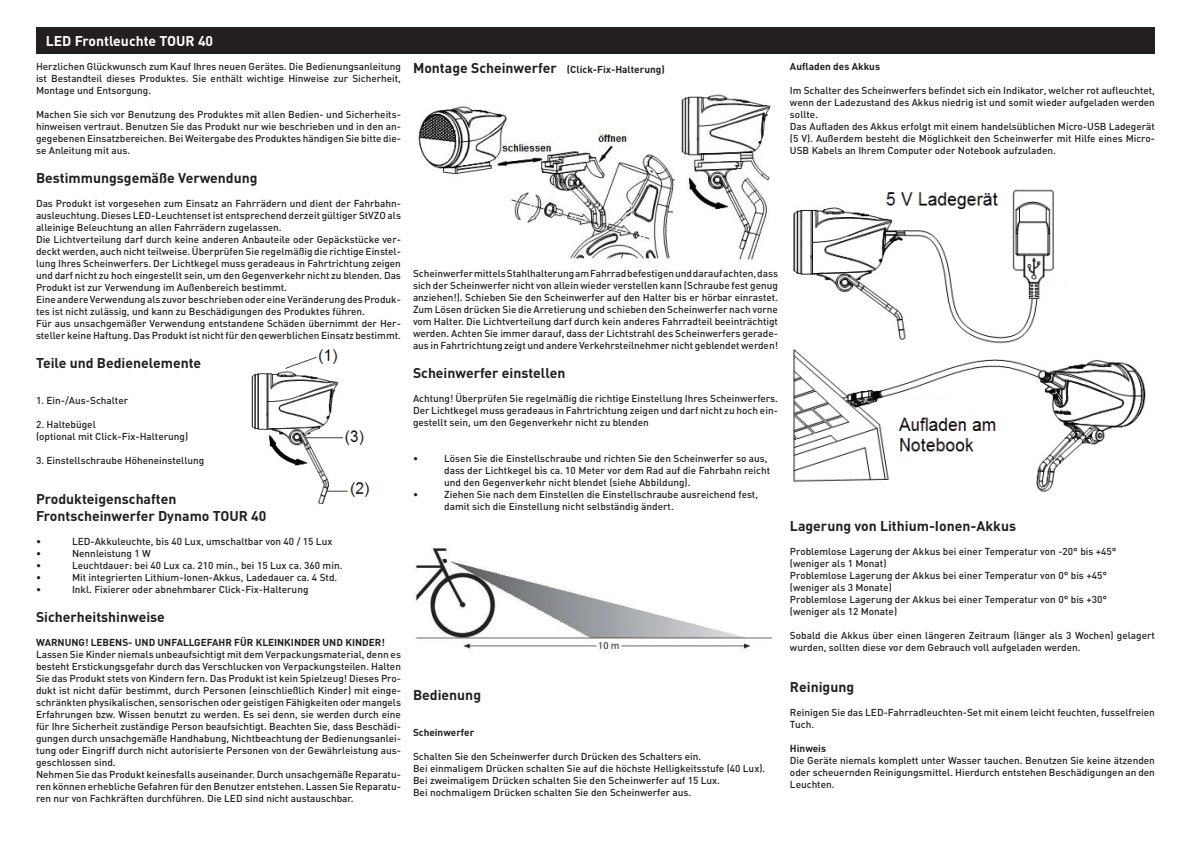
<style>
.page{position:relative;width:1191px;height:842px;background:#fff}
.page>*{position:absolute;margin:0;border:0;box-sizing:border-box;transform-origin:0 0}
.t1{font:700 14px/16.8px "DIN";color:#231f20}
.t2{font:700 14px "DIN";color:#fff}
.t3{font:10px/12px "DIN";color:#231f20}
.t4{font:700 10px "DIN";color:#231f20}
.s1{font-size:14px}
</style>
<div class="page">
<div style="left:36px;top:27px;width:1119px;height:27px;background:#231f20"></div>
<img style="left:251px;top:349px;width:119px;height:155px">
<img style="left:418px;top:94px;width:354px;height:167px">
<img style="left:414px;top:547px;width:359px;height:105px">
<img style="left:793px;top:189px;width:353px;height:304px">
<h1 class="t2" style="left:46px;top:32px;width:169px">LED Frontleuchte TOUR 40</h1>
<p class="t3" style="left:36px;top:60px;width:366px;text-align:justify">Herzlichen Glückwunsch zum Kauf Ihres neuen Gerätes. Die Bedienungsanleitung ist Bestandteil dieses Produktes. Sie enthält wichtige Hinweise zur Sicherheit, Montage und Entsorgung.</p>
<p class="t3" style="left:36px;top:108px;width:366px;text-align:justify">Machen Sie sich vor Benutzung des Produktes mit allen Bedien- und Sicherheits&shy;hinweisen vertraut. Benutzen Sie das Produkt nur wie beschrieben und in den an&shy;gegebenen Einsatzbereichen. Bei Weitergabe des Produktes händigen Sie bitte die&shy;se Anleitung mit aus.</p>
<h1 class="t1" style="left:36px;top:169px;width:223px">Bestimmungsgemäße Verwendung</h1>
<p class="t3" style="left:36px;top:197px;width:366px">Das Produkt ist vorgesehen zum Einsatz an Fahrrädern und dient der Fahrbahn&shy;ausleuchtung. Dieses LED-Leuchtenset ist entsprechend derzeit gültiger StVZO als alleinige Beleuchtung an allen Fahrrädern zugelassen.<br>Die Lichtverteilung darf durch keine anderen Anbauteile oder Gepäckstücke ver&shy;deckt werden, auch nicht teilweise. Überprüfen Sie regelmäßig die richtige Einstel&shy;lung Ihres Scheinwerfers. Der Lichtkegel muss geradeaus in Fahrtrichtung zeigen und darf nicht zu hoch eingestellt sein, um den Gegenverkehr nicht zu blenden. Das Produkt ist zur Verwendung im Außenbereich bestimmt.<br>Eine andere Verwendung als zuvor beschrieben oder eine Veränderung des Produk&shy;tes ist nicht zulässig, und kann zu Beschädigungen des Produktes führen.<br>Für aus unsachgemäßer Verwendung entstandene Schäden übernimmt der Her&shy;steller keine Haftung. Das Produkt ist nicht für den gewerblichen Einsatz bestimmt.</p>
<h1 class="t1" style="left:36px;top:354px;width:167px">Teile und Bedienelemente</h1>
<p class="t3" style="left:36px;top:394px;width:94px">1. Ein-/Aus-Schalter</p>
<p class="t3" style="left:36px;top:418px;width:154px">2. Haltebügel<br>(optional mit Click-Fix-Halterung)</p>
<p class="t3" style="left:36px;top:454px;width:170px">3. Einstellschraube Höheneinstellung</p>
<h1 class="t1" style="left:36px;top:490px;width:232px">Produkteigenschaften<br>Frontscheinwerfer Dynamo TOUR 40</h1>
<p class="t3" style="left:36px;top:535px;width:7px">•</p>
<p class="t3" style="left:72px;top:535px;width:262px">LED-Akkuleuchte, bis 40 Lux, umschaltbar von 40 / 15 Lux</p>
<p class="t3" style="left:36px;top:547px;width:7px">•</p>
<p class="t3" style="left:72px;top:547px;width:80px">Nennleistung 1 W</p>
<p class="t3" style="left:36px;top:559px;width:7px">•</p>
<p class="t3" style="left:72px;top:559px;width:272px">Leuchtdauer: bei 40 Lux ca. 210 min., bei 15 Lux ca. 360 min.</p>
<p class="t3" style="left:36px;top:571px;width:7px">•</p>
<p class="t3" style="left:72px;top:571px;width:267px">Mit integrierten Lithium-Ionen-Akkus, Ladedauer ca. 4 Std.</p>
<p class="t3" style="left:36px;top:583px;width:7px">•</p>
<p class="t3" style="left:72px;top:583px;width:238px">Inkl. Fixierer oder abnehmbarer Click-Fix-Halterung</p>
<h1 class="t1" style="left:36px;top:608px;width:130px">Sicherheitshinweise</h1>
<p class="t4" style="left:36px;top:636px;width:350px">WARNUNG! LEBENS- UND UNFALLGEFAHR FÜR KLEINKINDER UND KINDER!</p>
<p class="t3" style="left:36px;top:648px;width:366px">Lassen Sie Kinder niemals unbeaufsichtigt mit dem Verpackungsmaterial, denn es besteht Erstickungsgefahr durch das Verschlucken von Verpackungsteilen. Halten Sie das Produkt stets von Kindern fern. Das Produkt ist kein Spielzeug! Dieses Pro&shy;dukt ist nicht dafür bestimmt, durch Personen (einschließlich Kinder) mit einge&shy;schränkten physikalischen, sensorischen oder geistigen Fähigkeiten oder mangels Erfahrungen bzw. Wissen benutzt zu werden. Es sei denn, sie werden durch eine für Ihre Sicherheit zuständige Person beaufsichtigt. Beachten Sie, dass Beschädi&shy;gungen durch unsachgemäße Handhabung, Nichtbeachtung der Bedienungsanlei&shy;tung oder Eingriff durch nicht autorisierte Personen von der Gewährleistung aus&shy;geschlossen sind.<br>Nehmen Sie das Produkt keinesfalls auseinander. Durch unsachgemäße Reparatu&shy;ren können erhebliche Gefahren für den Benutzer entstehen. Lassen Sie Reparatu&shy;ren nur von Fachkräften durchführen. Die LED sind nicht austauschbar.</p>
<p class="t4" style="left:413px;top:63px;width:253px"><span class="s1">Montage Scheinwerfer</span> (Click-Fix-Halterung)</p>
<p class="t4" style="left:790px;top:60px;width:91px">Aufladen des Akkus</p>
<p class="t3" style="left:790px;top:84px;width:366px">Im Schalter des Scheinwerfers befindet sich ein Indikator, welcher rot aufleuchtet, wenn der Ladezustand des Akkus niedrig ist und somit wieder aufgeladen werden sollte.<br>Das Aufladen des Akkus erfolgt mit einem handelsüblichen Micro-USB Ladegerät (5 V). Außerdem besteht die Möglichkeit den Scheinwerfer mit Hilfe eines Micro-USB Kabels an Ihrem Computer oder Notebook aufzuladen.</p>
<p class="t3" style="left:413px;top:267px;width:366px;text-align:justify">Scheinwerfer mittels Stahlhalterung am Fahrrad befestigen und darauf achten, dass sich der Scheinwerfer nicht von allein wieder verstellen kann (Schraube fest genug anziehen!). Schieben Sie den Scheinwerfer auf den Halter bis er hörbar einrastet.<br>Zum Lösen drücken Sie die Arretierung und schieben den Scheinwerfer nach vorne vom Halter. Die Lichtverteilung darf durch kein anderes Fahrradteil beeinträchtigt werden. Achten Sie immer darauf, dass der Lichtstrahl des Scheinwerfers gerade&shy;aus in Fahrtrichtung zeigt und andere Verkehrsteilnehmer nicht geblendet werden!</p>
<h1 class="t1" style="left:413px;top:364px;width:154px">Scheinwerfer einstellen</h1>
<p class="t3" style="left:413px;top:392px;width:366px;text-align:justify">Achtung! Überprüfen Sie regelmäßig die richtige Einstellung Ihres Scheinwerfers.<br>Der Lichtkegel muss geradeaus in Fahrtrichtung zeigen und darf nicht zu hoch ein&shy;gestellt sein, um den Gegenverkehr nicht zu blenden</p>
<p class="t3" style="left:413px;top:452px;width:7px">•</p>
<p class="t3" style="left:444px;top:452px;width:327px">Lösen Sie die Einstellschraube und richten Sie den Scheinwerfer so aus, dass der Lichtkegel bis ca. 10 Meter vor dem Rad auf die Fahrbahn reicht und den Gegenverkehr nicht blendet (siehe Abbildung).</p>
<p class="t3" style="left:413px;top:488px;width:7px">•</p>
<p class="t3" style="left:444px;top:488px;width:315px">Ziehen Sie nach dem Einstellen die Einstellschraube ausreichend fest, damit sich die Einstellung nicht selbständig ändert.</p>
<h1 class="t1" style="left:413px;top:685px;width:70px">Bedienung</h1>
<p class="t4" style="left:413px;top:725px;width:63px">Scheinwerfer</p>
<p class="t3" style="left:413px;top:749px;width:354px">Schalten Sie den Scheinwerfer durch Drücken des Schalters ein.<br>Bei einmaligem Drücken schalten Sie auf die höchste Helligkeitsstufe (40 Lux).<br>Bei zweimaligem Drücken schalten Sie den Scheinwerfer auf 15 Lux.<br>Bei nochmaligem Drücken schalten Sie den Scheinwerfer aus.</p>
<h1 class="t1" style="left:790px;top:517px;width:228px">Lagerung von Lithium-Ionen-Akkus</h1>
<p class="t3" style="left:790px;top:545px;width:328px">Problemlose Lagerung der Akkus bei einer Temperatur von -20° bis +45° (weniger als 1 Monat)<br>Problemlose Lagerung der Akkus bei einer Temperatur von 0° bis +45° (weniger als 3 Monate)<br>Problemlose Lagerung der Akkus bei einer Temperatur von 0° bis +30° (weniger als 12 Monate)</p>
<p class="t3" style="left:790px;top:629px;width:366px">Sobald die Akkus über einen längeren Zeitraum (länger als 3 Wochen) gelagert wurden, sollten diese vor dem Gebrauch voll aufgeladen werden.</p>
<h1 class="t1" style="left:790px;top:678px;width:66px">Reinigung</h1>
<p class="t3" style="left:790px;top:706px;width:366px">Reinigen Sie das LED-Fahrradleuchten-Set mit einem leicht feuchten, fusselfreien<br>Tuch.</p>
<p class="t4" style="left:790px;top:742px;width:38px">Hinweis</p>
<p class="t3" style="left:790px;top:754px;width:366px;text-align:justify">Die Geräte niemals komplett unter Wasser tauchen. Benutzen Sie keine ätzenden oder scheuernden Reinigungsmittel. Hierdurch entstehen Beschädigungen an den Leuchten.</p>
</div>
